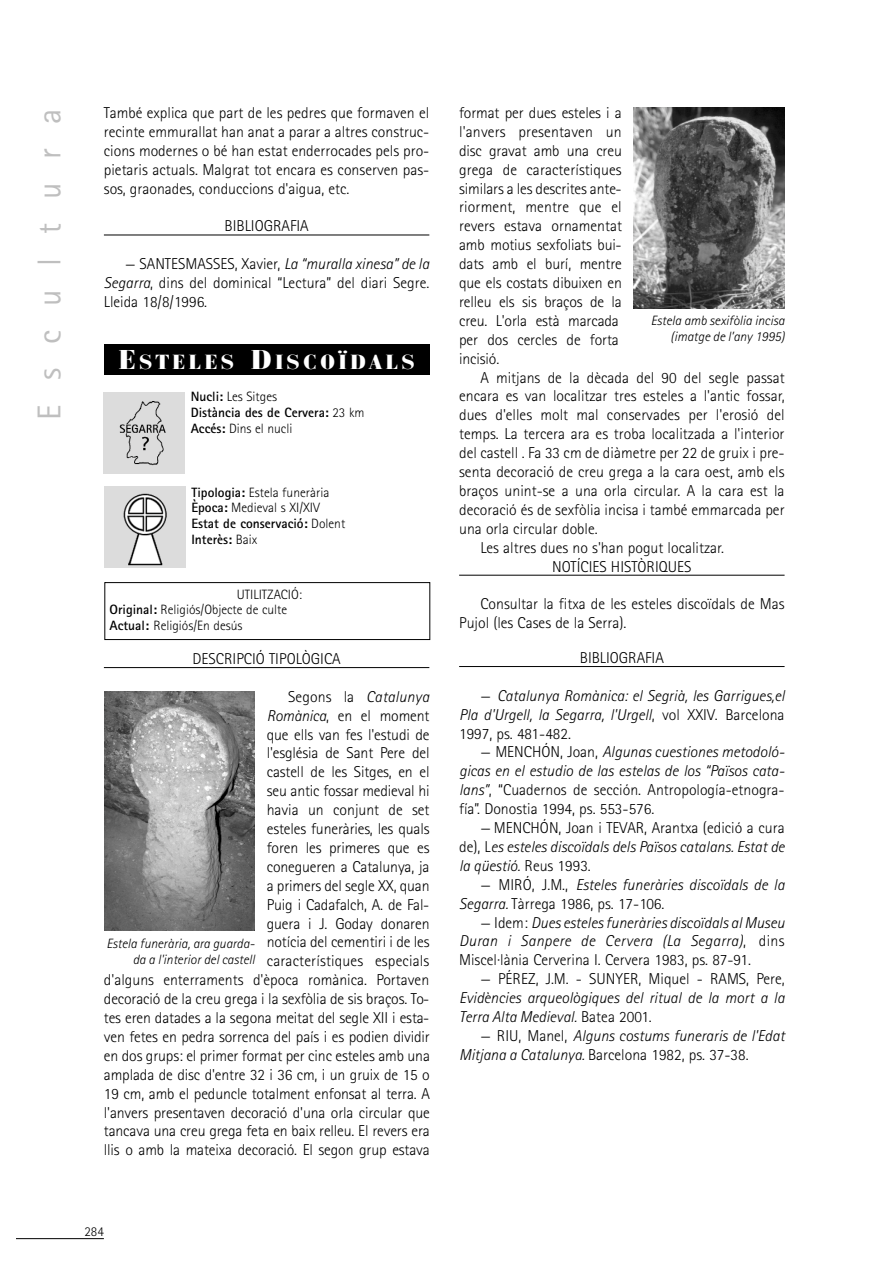
<style>
.page{position:relative;width:893px;height:1263px;background:#fff}
.page>*{position:absolute;margin:0;border:0;box-sizing:border-box;transform-origin:0 0}
.t1{font:33px "Rotis Sans Serif";letter-spacing:.725em;color:#bfbfbf}
.t2{font:900 condensed 20.25px "Bauer Bodoni";letter-spacing:.14em;color:#fff;scale:1.3 1}
.t3{font:300 15.75px/18.9px "Rotis Sans Serif";color:#000;text-align:justify}
.t4{font:italic 300 15.75px/18.9px "Rotis Sans Serif";color:#000;text-align:justify}
.t5{font:700 13.5px/15.8px "Rotis Sans Serif";color:#000}
.t6{font:italic 300 13.5px/16.2px "Rotis Sans Serif";color:#000;text-align:right}
.t7{font:300 13.5px/15.8px "Rotis Sans Serif";color:#000}
.s1{font-style:italic}
.s2{font-size:27px}
.s3{font-weight:300}
.s4{font-weight:700}
.s5{font-style:normal}
</style>
<div class="page">
<svg style="left:16px;top:1238px;width:88px;height:1px"></svg>
<svg style="left:103px;top:235px;width:327px;height:1px"></svg>
<svg style="left:103px;top:667px;width:327px;height:1px"></svg>
<svg style="left:459px;top:575px;width:326px;height:1px"></svg>
<svg style="left:459px;top:666px;width:326px;height:1px"></svg>
<div style="left:105px;top:582px;width:325px;height:58px;border:1px solid #000"></div>
<img style="left:105px;top:692px;width:150px;height:239px">
<img style="left:633px;top:107px;width:151px;height:201px">
<img style="left:105px;top:487px;width:80px;height:80px">
<div style="left:104px;top:345px;width:325px;height:30px;background:#000"></div>
<img style="left:104px;top:393px;width:81px;height:80px">
<h1 class="t1" style="left:38px;top:420px;width:312px;rotate:-90deg">Escultura</h1>
<p class="t3" style="left:104px;top:105px;width:327px">També explica que part de les pedres que formaven el recinte emmurallat han anat a parar a altres construc&shy;cions modernes o bé han estat enderrocades pels pro&shy;pietaris actuals. Malgrat tot encara es conserven pas&shy;sos, graonades, conduccions d'aigua, etc.</p>
<p class="t3" style="left:224px;top:218px;width:86px">BIBLIOGRAFIA</p>
<p class="t3" style="left:104px;top:256px;width:327px;text-indent:21px">— SANTESMASSES, Xavier, <span class="s1">La “muralla xinesa” de la Segarra</span>, dins del dominical “Lectura” del diari Segre.<br>Lleida 18/8/1996.</p>
<p class="t2" style="left:119px;top:354px;width:229px"><span class="s2">E</span>STELES <span class="s2">D</span>ISCOÏDALS</p>
<p class="t5" style="left:191px;top:390px;width:175px">Nucli: <span class="s3">Les Sitges<br></span>Distància des de Cervera: <span class="s3">23 km<br></span>Accés: <span class="s3">Dins el nucli</span></p>
<p class="t5" style="left:191px;top:486px;width:155px">Tipologia: <span class="s3">Estela funerària<br></span>Època: <span class="s3">Medieval s XI/XIV<br></span>Estat de conservació: <span class="s3">Dolent<br></span>Interès: <span class="s3">Baix</span></p>
<p class="t7" style="left:109px;top:587px;width:194px;text-indent:127px">UTILITZACIÓ:<br><span class="s4">Original:</span> Religiós/Objecte de culte<br><span class="s4">Actual:</span> Religiós/En desús</p>
<p class="t3" style="left:192px;top:651px;width:149px">DESCRIPCIÓ TIPOLÒGICA</p>
<p class="t3" style="left:104px;top:689px;width:327px;text-align:right">Segons la <span class="s1">Catalunya<br>Romànica</span>, en el moment<br>que ells van fes l'estudi de<br>l'església de Sant Pere del<br>castell de les Sitges, en el<br>seu antic fossar medieval hi<br>havia un conjunt de set<br>esteles funeràries, les quals<br>foren les primeres que es<br>conegueren a Catalunya, ja<br>a primers del segle XX, quan<br>Puig i Cadafalch, A. de Fal -<br>guera i J. Goday donaren<br>notícia del cementiri i de les<br>característiques especials<br>d'alguns enterraments d'època romànica. Porta ven decoració de la creu grega i la sexfòlia de sis braços. To - tes eren datades a la segona meitat del segle XII i esta&shy;ven fetes en pedra sorrenca del país i es po dien dividir en dos grups: el primer format per cinc es teles amb una amplada de disc d'entre 32 i 36 cm, i un gruix de 15 o 19 cm, amb el peduncle totalment enfonsat al terra. A l'anvers presentaven decoració d'una orla circular que tancava una creu grega feta en baix relleu. El revers era llis o amb la mateixa decoració. El segon grup estava</p>
<p class="t6" style="left:106px;top:936px;width:150px">Estela funerària, ara guarda&shy;da a l'interior del castell</p>
<p class="t7" style="left:84px;top:1224px;width:21px">284</p>
<p class="t3" style="left:459px;top:105px;width:164px;text-align:left">format per dues esteles i a l'anvers presentaven un disc gravat amb una creu grega de característiques similars a les descrites ante&shy;riorment, mentre que el revers estava ornamentat amb motius sexfoliats bui&shy;dats amb el burí, mentre que els costats dibuixen en relleu els sis braços de la creu. L'orla està marcada per dos cercles de forta incisió.</p>
<p class="t3" style="left:480px;top:369px;width:306px">A mitjans de la dècada del 90 del segle passat</p>
<p class="t3" style="left:459px;top:388px;width:327px">encara es van localitzar tres esteles a l'antic fossar,</p>
<p class="t3" style="left:459px;top:407px;width:327px">dues d'elles molt mal conservades per l'erosió del</p>
<p class="t3" style="left:459px;top:426px;width:327px">temps. La tercera ara es troba localitzada a l'interior</p>
<p class="t3" style="left:459px;top:445px;width:327px">del castell . Fa 33 cm de diàmetre per 22 de gruix i pre-</p>
<p class="t3" style="left:459px;top:464px;width:327px">senta decoració de creu grega a la cara oest, amb els</p>
<p class="t3" style="left:459px;top:483px;width:327px">braços unint-se a una orla circular. A la cara est la</p>
<p class="t3" style="left:459px;top:502px;width:327px">decoració és de sexfòlia incisa i també emmarcada per</p>
<p class="t3" style="left:459px;top:521px;width:140px">una orla circular doble.</p>
<p class="t3" style="left:480px;top:539px;width:245px">Les altres dues no s'han pogut localitzar.</p>
<p class="t3" style="left:552px;top:558px;width:141px">NOTÍCIES HISTÒRIQUES</p>
<p class="t3" style="left:459px;top:596px;width:327px;text-indent:21px">Consultar la fitxa de les esteles discoïdals de Mas<br>Pujol (les Cases de la Serra).</p>
<p class="t3" style="left:580px;top:650px;width:86px">BIBLIOGRAFIA</p>
<p class="t4" style="left:459px;top:688px;width:327px;text-indent:21px"><span class="s5">—</span> Catalunya Romànica: el Segrià, les Garrigues,el Pla d'Urgell, la Segarra, l'Urgell<span class="s5">, vol XXIV. Barcelona 1997, ps. 481-482.</span></p>
<p class="t3" style="left:459px;top:744px;width:327px;text-indent:21px">— MENCHÓN, Joan, <span class="s1">Algunas cuestiones metodoló&shy;gicas en el estudio de las estelas de los “Països cata&shy;lans”</span>, “Cuadernos de sección. Antropología-etnogra&shy;fía”. Donostia 1994, ps. 553-576.</p>
<p class="t4" style="left:459px;top:820px;width:327px;text-indent:21px"><span class="s5">— MENCHÓN, Joan i TEVAR, Arantxa (edició a cura de), L</span>es esteles discoïdals dels Països catalans. Estat de la qüestió. <span class="s5">Reus 1993.</span></p>
<p class="t4" style="left:459px;top:877px;width:327px;text-indent:21px"><span class="s5">— MIRÓ, J.M.,</span> Esteles funeràries discoïdals de la<br>Segarra. <span class="s5">Tàrrega 1986, ps. 17-106.</span></p>
<p class="t4" style="left:459px;top:914px;width:327px;text-indent:21px"><span class="s5">— Idem:</span> Dues esteles funeràries discoïdals al Museu Duran i Sanpere de Cervera (La Segarra)<span class="s5">, dins Miscel·lània Cerverina I. Cervera 1983, ps. 87-91.</span></p>
<p class="t3" style="left:480px;top:971px;width:306px">— PÉREZ, J.M. - SUNYER, Miquel - RAMS, Pere,</p>
<p class="t4" style="left:459px;top:990px;width:327px">Evidències arqueològiques del ritual de la mort a la<br>Terra Alta Medieval. <span class="s5">Batea 2001.</span></p>
<p class="t4" style="left:459px;top:1028px;width:327px;text-indent:21px"><span class="s5">— RIU, Manel,</span> Alguns costums funeraris de l'Edat<br>Mitjana a Catalunya. <span class="s5">Barcelona 1982, ps. 37-38.</span></p>
<p class="t6" style="left:651px;top:314px;width:135px">Estela amb sexifòlia incisa (imatge de l’any 1995)</p>
</div>
